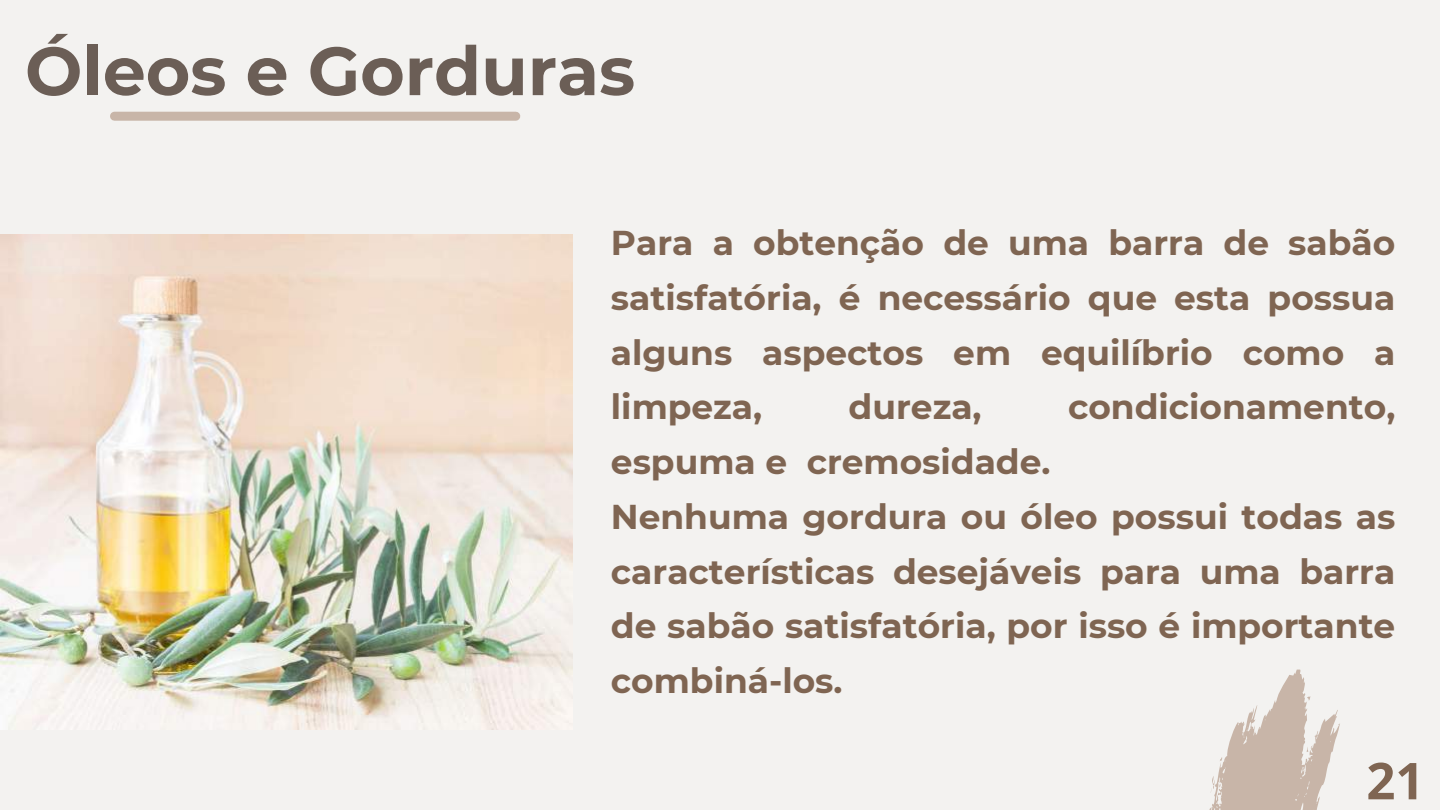
<style>
.page{position:relative;width:1440px;height:810px;background:#f3f2f0}
.page>*{position:absolute;margin:0;border:0;box-sizing:border-box;transform-origin:0 0}
.t1{font:700 68px "Montserrat";color:#6b5e56}
.t2{font:700 50.8px "Open Sans";color:#7f6552}
.t3{font:700 34.4px/54.8px "Montserrat";color:#7f6552;text-align:justify}
</style>
<div class="page">
<div style="left:114px;top:112px;width:402px;height:9px;background:#c8b5a8"></div>
<svg style="left:1209px;top:669px;width:131px;height:141px"></svg>
<img style="left:0;top:234px;width:572px;height:495px">
<h1 class="t1" style="left:25px;top:29px;width:612px">Óleos e Gorduras</h1>
<p class="t3" style="left:611px;top:215px;width:786px">Para a obtenção de uma barra de sabão satisfatória, é necessário que esta possua alguns aspectos em equilíbrio como a limpeza,</p>
<p class="t3" style="left:849px;top:380px;width:135px">dureza,</p>
<p class="t3" style="left:1068px;top:380px;width:329px">condicionamento,</p>
<p class="t3" style="left:611px;top:434px;width:786px;text-align:left">espuma e cremosidade.<br>Nenhuma gordura ou óleo possui todas as características desejáveis para uma barra de sabão satisfatória, por isso é importante combiná-los.</p>
<h2 class="t2" style="left:1366px;top:745px;width:59px">21</h2>
</div>
